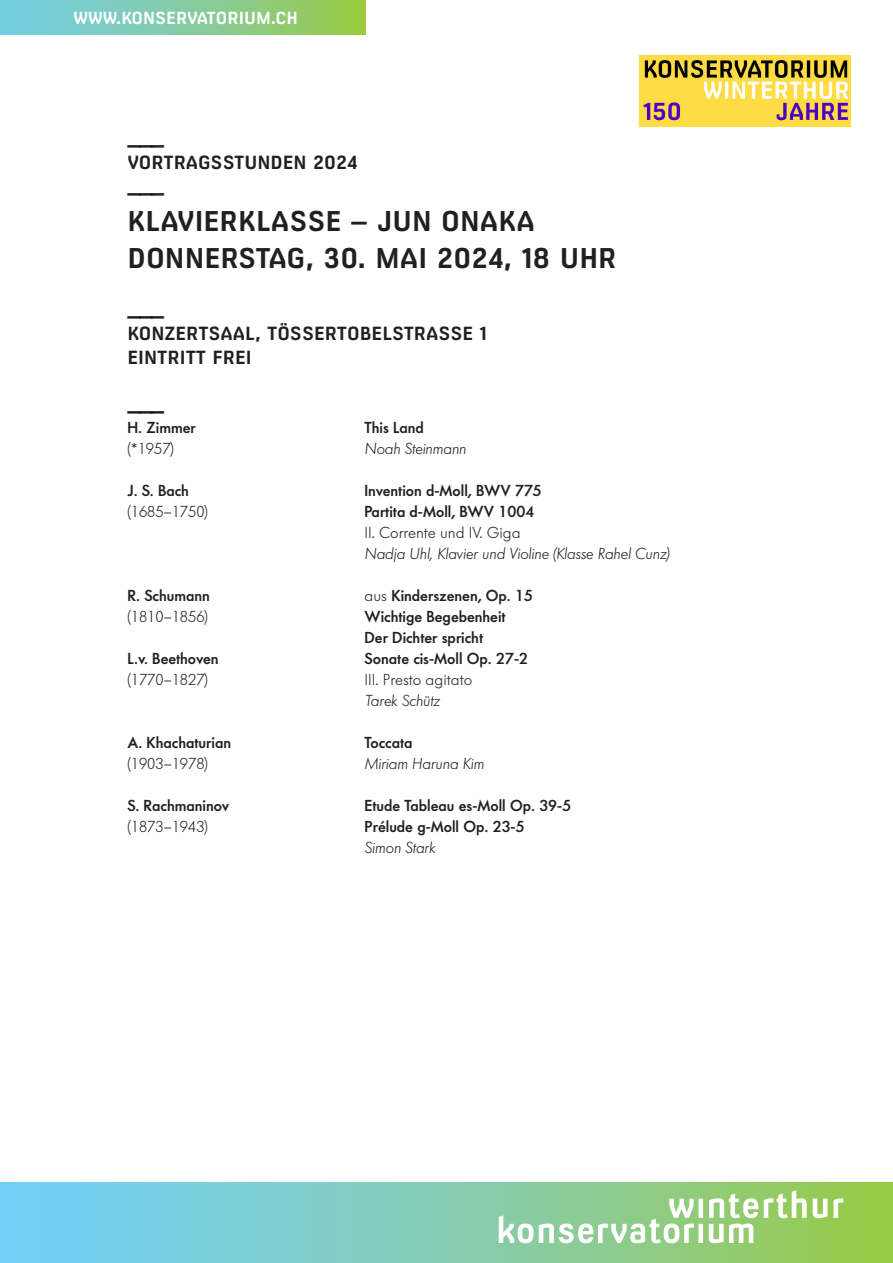
<style>
.page{position:relative;width:893px;height:1263px;background:#fff}
.page>*{position:absolute;margin:0;border:0;box-sizing:border-box;transform-origin:0 0}
.t1{font:700 27px "Milibus Rg";color:#231f20}
.Strich{font:700 22.5px "Milibus Rg";color:#231f20}
.Titel_klein{font:700 18px/24px "Milibus Rg";color:#231f20}
.t2{font:700 16.5px "Milibus Rg";color:#fff}
.Schüler_in{font:500 15.75px/21px "Futura BQ";color:#231f20}
.Schüler_in-2{font:italic 300 15.75px "Futura BQ";color:#231f20}
.Schüler_in-3{font:300 15.75px "Futura BQ";color:#231f20}
.s1{font-weight:300}
</style>
<div class="page">
<img style="left:640px;top:55px;width:210px;height:71px">
<div style="left:0;top:0;width:365px;height:34px;background:linear-gradient(to right,#72ceef,#98c94b)"></div>
<svg style="left:0;top:1182px;width:893px;height:81px;background:#82cdba"></svg>
<svg style="left:499px;top:1190px;width:344px;height:53px"></svg>
<p class="t2" style="left:74px;top:8px;width:226px">WWW.KONSERVATORIUM.CH</p>
<p class="Strich" style="left:128px;top:123px;width:38px">___</p>
<p class="Titel_klein" style="left:128px;top:151px;width:231px">VORTRAGSSTUNDEN 2024</p>
<p class="Strich" style="left:128px;top:171px;width:38px">___</p>
<p class="t1" style="left:128px;top:205px;width:409px">KLAVIERKLASSE – JUN ONAKA</p>
<p class="t1" style="left:128px;top:242px;width:491px">DONNERSTAG, 30. MAI 2024, 18 UHR</p>
<p class="Strich" style="left:128px;top:294px;width:38px">___</p>
<p class="Titel_klein" style="left:128px;top:322px;width:361px">KONZERTSAAL, TÖSSERTOBELSTRASSE 1<br>EINTRITT FREI</p>
<p class="Strich" style="left:128px;top:389px;width:38px">___</p>
<p class="Schüler_in" style="left:128px;top:417px;width:70px">H. Zimmer</p>
<p class="Schüler_in" style="left:365px;top:417px;width:61px">This Land</p>
<p class="Schüler_in-3" style="left:128px;top:438px;width:48px">(*1957)</p>
<p class="Schüler_in-2" style="left:365px;top:438px;width:103px">Noah Steinmann</p>
<p class="Schüler_in" style="left:128px;top:480px;width:63px">J. S. Bach</p>
<p class="Schüler_in" style="left:365px;top:480px;width:179px">Invention d-Moll, BWV 775</p>
<p class="Schüler_in-3" style="left:128px;top:501px;width:82px">(1685–1750)</p>
<p class="Schüler_in" style="left:365px;top:501px;width:171px">Partita d-Moll, BWV 1004<br><span class="s1">II. Corrente und IV. Giga</span></p>
<p class="Schüler_in-2" style="left:365px;top:543px;width:306px">Nadja Uhl, Klavier und Violine (Klasse Rahel Cunz)</p>
<p class="Schüler_in" style="left:128px;top:585px;width:84px">R. Schumann</p>
<p class="Schüler_in" style="left:365px;top:585px;width:170px"><span class="s1">aus</span> Kinderszenen, Op. 15</p>
<p class="Schüler_in-3" style="left:128px;top:606px;width:82px">(1810–1856)</p>
<p class="Schüler_in" style="left:365px;top:606px;width:143px">Wichtige Begebenheit</p>
<p class="Schüler_in" style="left:365px;top:627px;width:120px">Der Dichter spricht</p>
<p class="Schüler_in" style="left:128px;top:648px;width:93px">L.v. Beethoven</p>
<p class="Schüler_in" style="left:365px;top:648px;width:165px">Sonate cis-Moll Op. 27-2</p>
<p class="Schüler_in-3" style="left:128px;top:669px;width:82px">(1770–1827)</p>
<p class="Schüler_in-3" style="left:365px;top:669px;width:109px">III. Presto agitato</p>
<p class="Schüler_in-2" style="left:365px;top:690px;width:77px">Tarek Schütz</p>
<p class="Schüler_in" style="left:128px;top:732px;width:105px">A. Khachaturian</p>
<p class="Schüler_in" style="left:365px;top:732px;width:49px">Toccata</p>
<p class="Schüler_in-3" style="left:128px;top:753px;width:82px">(1903–1978)</p>
<p class="Schüler_in-2" style="left:365px;top:753px;width:121px">Miriam Haruna Kim</p>
<p class="Schüler_in" style="left:128px;top:795px;width:103px">S. Rachmaninov</p>
<p class="Schüler_in" style="left:365px;top:795px;width:208px">Etude Tableau es-Moll Op. 39-5</p>
<p class="Schüler_in-3" style="left:128px;top:816px;width:82px">(1873–1943)</p>
<p class="Schüler_in" style="left:365px;top:816px;width:162px">Prélude g-Moll Op. 23-5</p>
<p class="Schüler_in-2" style="left:365px;top:837px;width:72px">Simon Stark</p>
</div>
